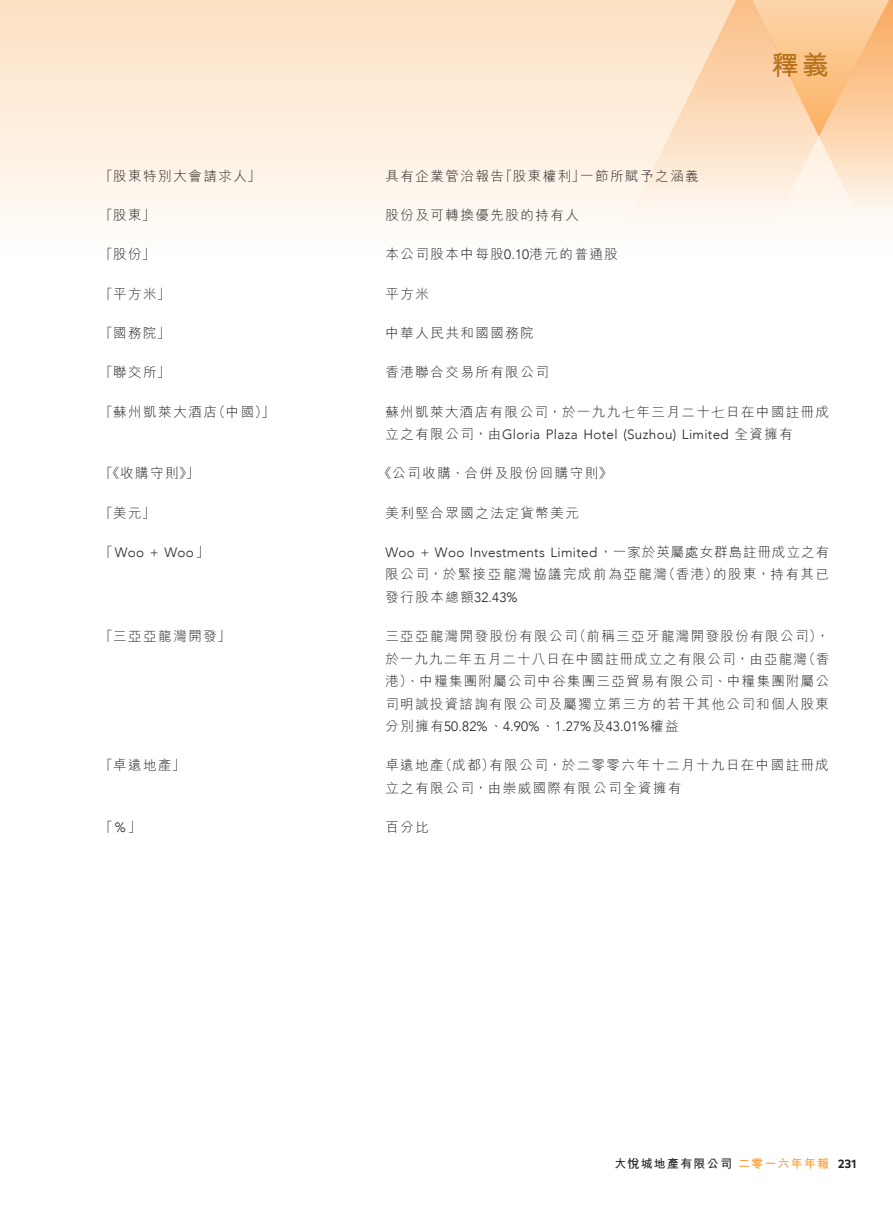
<style>
.page{position:relative;width:893px;height:1212px;background:#fff}
.page>*{position:absolute;margin:0;border:0;box-sizing:border-box;transform-origin:0 0}
.t1{font:700 27px "M Hei HK";color:#b7721e}
._31_table_tab_6pt{font:300 13.5px/22.5px "M Hei HK";letter-spacing:.115em;color:#231f20}
._31_table_tab_6pt-2{font:300 13.5px "Avenir";letter-spacing:.025em;color:#231f20}
.t2{font:700 12px "M Hei HK";letter-spacing:.1em;color:#231f20}
.s1{font-family:"Avenir"}
.s2{font-family:"M Hei HK"}
.s3{font-family:"Noto Sans CJ Ktc";font-weight:500}
.s4{color:#f8992e}
.s5{font-family:"Mark OT"}
</style>
<div class="page">
<div style="left:0;top:0;width:893px;height:269px;background:linear-gradient(to bottom,#fde0c2,#fff)"></div>
<svg style="left:620px;top:0;width:120px;height:237px;background:#fde7d2"></svg>
<svg style="left:740px;top:0;width:153px;height:237px;background:#fcdab7"></svg>
<h1 class="t1" style="left:772px;top:46px;width:59px">釋義</h1>
<p class="_31_table_tab_6pt" style="left:100px;top:164px;width:163px">「股東特別大會請求人」</p>
<p class="_31_table_tab_6pt" style="left:385px;top:164px;width:315px">具有企業管治報告「股東權利」一節所賦予之涵義</p>
<p class="_31_table_tab_6pt" style="left:100px;top:203px;width:57px">「股東」</p>
<p class="_31_table_tab_6pt" style="left:385px;top:203px;width:195px">股份及可轉換優先股的持有人</p>
<p class="_31_table_tab_6pt" style="left:100px;top:243px;width:57px">「股份」</p>
<p class="_31_table_tab_6pt" style="left:385px;top:243px;width:234px">本公司股本中每股<span class="s1">0.10</span>港元的普通股</p>
<p class="_31_table_tab_6pt" style="left:100px;top:282px;width:72px">「平方米」</p>
<p class="_31_table_tab_6pt" style="left:385px;top:282px;width:45px">平方米</p>
<p class="_31_table_tab_6pt" style="left:100px;top:321px;width:72px">「國務院」</p>
<p class="_31_table_tab_6pt" style="left:385px;top:321px;width:150px">中華人民共和國國務院</p>
<p class="_31_table_tab_6pt" style="left:100px;top:361px;width:72px">「聯交所」</p>
<p class="_31_table_tab_6pt" style="left:385px;top:361px;width:165px">香港聯合交易所有限公司</p>
<p class="_31_table_tab_6pt" style="left:100px;top:400px;width:177px">「蘇州凱萊大酒店（中國）」</p>
<p class="_31_table_tab_6pt" style="left:385px;top:400px;width:445px">蘇州凱萊大酒店有限公司，於一九九七年三月二十七日在中國註冊成立之有限公司，由<span class="s1">Gloria Plaza Hotel (Suzhou) Limited</span> 全資擁有</p>
<p class="_31_table_tab_6pt" style="left:100px;top:462px;width:101px">「《收購守則》」</p>
<p class="_31_table_tab_6pt" style="left:379px;top:462px;width:235px">《公司收購、合併及股份回購守則》</p>
<p class="_31_table_tab_6pt" style="left:100px;top:501px;width:57px">「美元」</p>
<p class="_31_table_tab_6pt" style="left:385px;top:501px;width:195px">美利堅合眾國之法定貨幣美元</p>
<p class="_31_table_tab_6pt-2" style="left:100px;top:544px;width:111px"><span class="s2">「</span>Woo + Woo<span class="s2">」</span></p>
<p class="_31_table_tab_6pt" style="left:385px;top:540px;width:445px;text-align:justify"><span class="s1">Woo + Woo Investments Limited</span>，一家於英屬處女群島註冊成立之有限公司，於緊接亞龍灣協議完成前為亞龍灣（香港）的股東，持有其已發行股本總額<span class="s1">32.43%</span></p>
<p class="_31_table_tab_6pt" style="left:100px;top:624px;width:133px">「三亞亞龍灣開發」</p>
<p class="_31_table_tab_6pt" style="left:385px;top:624px;width:445px;text-align:justify">三亞亞龍灣開發股份有限公司（前稱三亞牙龍灣開發股份有限公司），於一九九二年五月二十八日在中國註冊成立之有限公司，由亞龍灣（香港）、中糧集團附屬公司中谷集團三亞貿易有限公司、中糧集團附屬公司明誠投資諮詢有限公司及屬獨立第三方的若干其他公司和個人股東分別擁有<span class="s1">50.82%</span>、<span class="s1">4.90%</span>、<span class="s1">1.27%</span>及<span class="s1">43.01%</span>權益</p>
<p class="_31_table_tab_6pt" style="left:100px;top:754px;width:87px">「卓遠地產」</p>
<p class="_31_table_tab_6pt" style="left:385px;top:754px;width:445px">卓遠地產（成都）有限公司，於二零零六年十二月十九日在中國註冊成立之有限公司，由崇威國際有限公司全資擁有</p>
<p class="_31_table_tab_6pt" style="left:100px;top:815px;width:43px">「<span class="s1">%</span>」</p>
<p class="_31_table_tab_6pt" style="left:385px;top:815px;width:45px">百分比</p>
<p class="t2" style="left:614px;top:1155px;width:243px">大<span class="s3">悅</span>城地產有限公司<span class="s4">二零一六年年報</span> <span class="s5">231</span></p>
</div>
